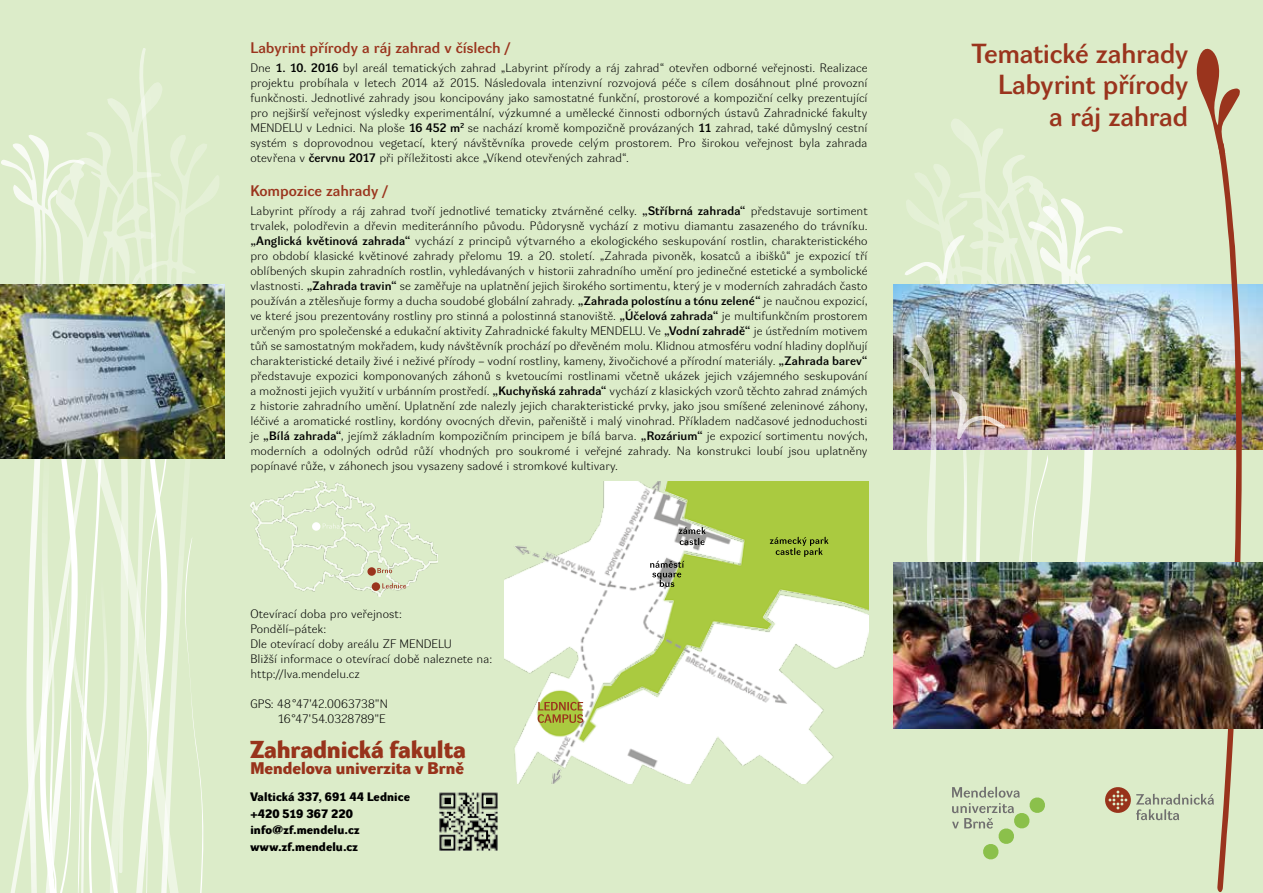
<style>
.page{position:relative;width:1263px;height:893px;background:#dcecc9}
.page>*{position:absolute;margin:0;border:0;box-sizing:border-box;transform-origin:0 0}
.t1{font:27px/31.5px "Dyna Grotesk DE";letter-spacing:-.01em;color:#9a341d;text-align:right}
.t2{font:700 24px "Dyna Grotesk DE";letter-spacing:-.005em;color:#98331b}
.t3{font:700 16.5px "Dyna Grotesk DE";color:#98331b}
.t4{font:15px "Dyna Grotesk DE";color:#9a341d}
.t5{font:12px/15px "Dyna Grotesk LE";letter-spacing:.005em;color:#000;text-align:justify}
.t6{font:700 12px/16.5px "Dyna Grotesk DE";letter-spacing:.015em;color:#000}
.s1{font-weight:700}
</style>
<div class="page">
<img style="left:893px;top:284px;width:370px;height:166px">
<svg style="left:0;top:48px;width:204px;height:845px"></svg>
<img style="left:0;top:284px;width:225px;height:174px">
<img style="left:504px;top:482px;width:364px;height:301px">
<svg style="left:538px;top:702px;width:45px;height:21px"></svg>
<svg style="left:770px;top:537px;width:58px;height:20px"></svg>
<svg style="left:678px;top:527px;width:28px;height:18px"></svg>
<svg style="left:650px;top:561px;width:34px;height:26px"></svg>
<img style="left:250px;top:481px;width:188px;height:115px">
<div style="left:367px;top:567px;width:9px;height:9px;background:#9a341d;border-radius:50%"></div>
<div style="left:312px;top:522px;width:8px;height:9px;background:#fff;border-radius:50%"></div>
<div style="left:372px;top:582px;width:8px;height:9px;background:#9a341d;border-radius:50%"></div>
<svg style="left:377px;top:568px;width:15px;height:5px"></svg>
<svg style="left:323px;top:523px;width:16px;height:6px"></svg>
<svg style="left:382px;top:583px;width:24px;height:5px"></svg>
<img style="left:893px;top:563px;width:370px;height:166px">
<img style="left:439px;top:792px;width:58px;height:59px">
<img style="left:901px;top:48px;width:341px;height:844px">
<p class="t4" style="left:250px;top:39px;width:262px">Labyrint přírody a ráj zahrad v číslech /</p>
<p class="t5" style="left:250px;top:62px;width:619px">Dne <span class="s1">1. 10. 2016</span> byl areál tematických zahrad „Labyrint přírody a ráj zahrad“ otevřen odborné veřejnosti. Realizace projektu probíhala v letech 2014 až 2015. Následovala intenzivní rozvojová péče s cílem dosáhnout plné provozní funkčnosti. Jednotlivé zahrady jsou koncipovány jako samostatné funkční, prostorové a kompoziční celky prezentující pro nejširší veřejnost výsledky experimentální, výzkumné a umělecké činnosti odborných ústavů Zahradnické fakulty MENDELU v Lednici. Na ploše <span class="s1">16 452 m</span><sup>2</sup> se nachází kromě kompozičně provázaných <span class="s1">11</span> zahrad, také důmyslný cestní systém s doprovodnou vegetací, který návštěvníka provede celým prostorem. Pro širokou veřejnost byla zahrada otevřena v <span class="s1">červnu 2017</span> při příležitosti akce „Víkend otevřených zahrad“.</p>
<p class="t4" style="left:250px;top:182px;width:140px">Kompozice zahrady /</p>
<p class="t5" style="left:250px;top:205px;width:619px">Labyrint přírody a ráj zahrad tvoří jednotlivé tematicky ztvárněné celky. <span class="s1">„Stříbrná zahrada“</span> představuje sortiment trvalek, polodřevin a dřevin mediteránního původu. Půdorysně vychází z motivu diamantu zasazeného do trávníku. <span class="s1">„Anglická květinová zahrada“</span> vychází z principů výtvarného a ekologického seskupování rostlin, charakteristického pro období klasické květinové zahrady přelomu 19. a 20. století. „Zahrada pivoněk, kosatců a ibišků“ je expozicí tří oblíbených skupin zahradních rostlin, vyhledávaných v historii zahradního umění pro jedinečné estetické a symbolické vlastnosti. <span class="s1">„Zahrada travin“</span> se zaměřuje na uplatnění jejich širokého sortimentu, který je v moderních zahradách často používán a ztělesňuje formy a ducha soudobé globální zahrady. <span class="s1">„Zahrada polostínu a tónu zelené“</span> je naučnou expozicí, ve které jsou prezentovány rostliny pro stinná a polostinná stanoviště. <span class="s1">„Účelová zahrada“</span> je multifunkčním prostorem určeným pro společenské a edukační aktivity Zahradnické fakulty MENDELU. Ve <span class="s1">„Vodní zahradě“</span> je ústředním motivem tůň se samostatným mokřadem, kudy návštěvník prochází po dřevěném molu. Klidnou atmosféru vodní hladiny doplňují charakteristické detaily živé i neživé přírody – vodní rostliny, kameny, živočichové a přírodní materiály. <span class="s1">„Zahrada barev“ </span>představuje expozici komponovaných záhonů s kvetoucími rostlinami včetně ukázek jejich vzájemného seskupování a možnosti jejich využití v urbánním prostředí. <span class="s1">„Kuchyňská zahrada“</span> vychází z klasických vzorů těchto zahrad známých z historie zahradního umění. Uplatnění zde nalezly jejich charakteristické prvky, jako jsou smíšené zeleninové záhony, léčivé a aromatické rostliny, kordóny ovocných dřevin, pařeniště i malý vinohrad. Příkladem nadčasové jednoduchosti je <span class="s1">„Bílá zahrada“</span>, jejímž základním kompozičním principem je bílá barva. <span class="s1">„Rozárium“</span> je expozicí sortimentu nových, moderních a odolných odrůd růží vhodných pro soukromé i veřejné zahrady. Na konstrukci loubí jsou uplatněny popínavé růže, v záhonech jsou vysazeny sadové i stromkové kultivary.</p>
<p class="t5" style="left:250px;top:607px;width:243px;text-align:left">Otevírací doba pro veřejnost:<br>Pondělí–pátek:<br>Dle otevírací doby areálu ZF MENDELU<br>Bližší informace o otevírací době naleznete na: http://lva.mendelu.cz</p>
<p class="t5" style="left:250px;top:697px;width:139px;text-align:right">GPS: 48°47'42.0063738"N<br>16°47'54.0328789"E</p>
<h2 class="t2" style="left:250px;top:735px;width:217px">Zahradnická fakulta</h2>
<h3 class="t3" style="left:250px;top:759px;width:215px">Mendelova univerzita v Brně</h3>
<p class="t6" style="left:250px;top:790px;width:161px">Valtická 337, 691 44 Lednice +420 519 367 220 info@zf.mendelu.cz www.zf.mendelu.cz</p>
<h1 class="t1" style="left:972px;top:40px;width:218px">Tematické zahrady<br>Labyrint přírody<br>a ráj zahrad</h1>
</div>
